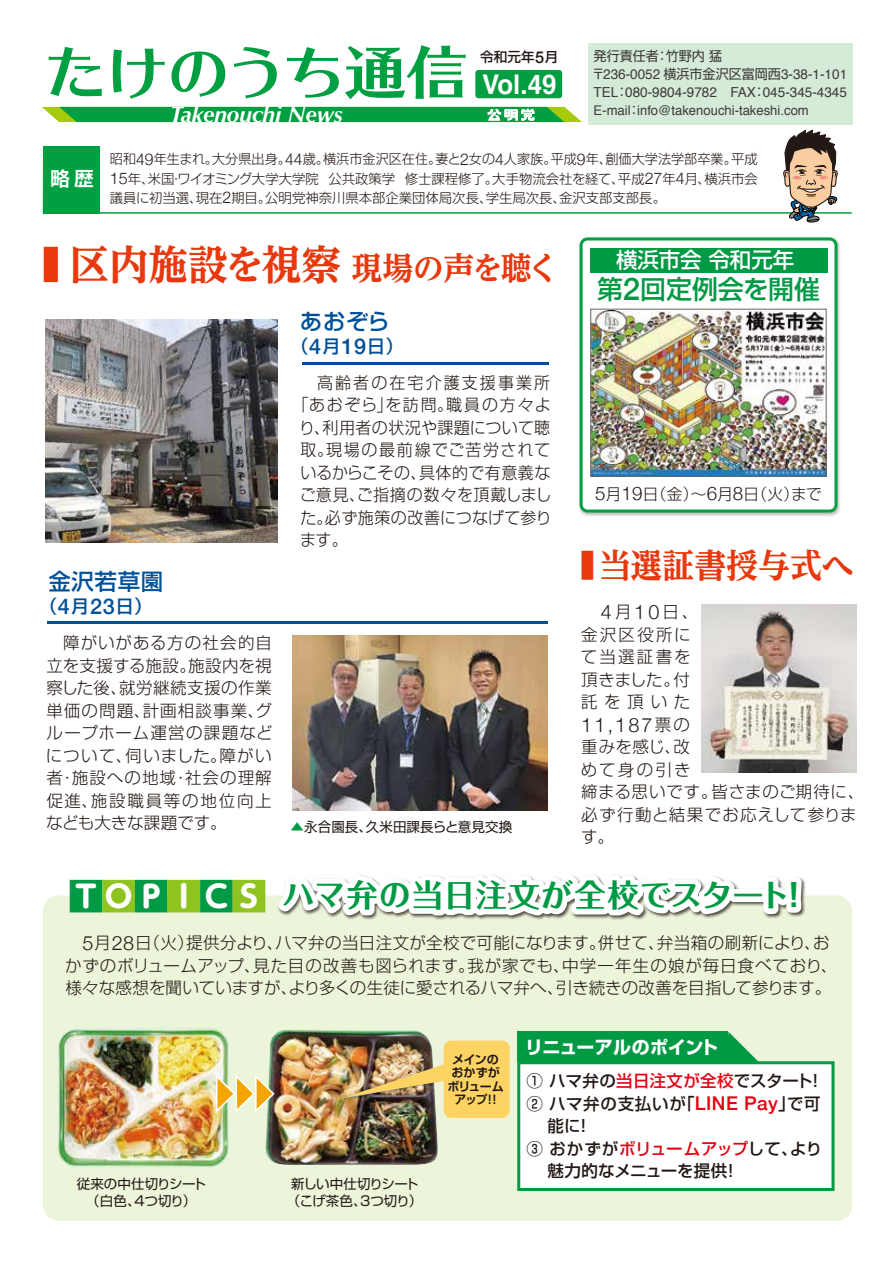
<style>
.page{position:relative;width:893px;height:1263px;background:#fff}
.page>*{position:absolute;margin:0;border:0;box-sizing:border-box;transform-origin:0 0}
.t1{font:57.15px "UD Typos 515 Std";letter-spacing:-.015em;color:#009f41;scale:1.08 1}
.t2{font:700 expanded 40.95px "UD Reimin Pr 6 N";letter-spacing:-.005em;color:#e8380d;scale:.4 1}
.t3{font:700 expanded 33.6px "UD Reimin Pr 6 N";color:#e8380d;scale:.4 1}
.t4{font:700 31.35px "Folk Pro";letter-spacing:.02em;color:#094}
.t5{font:700 30.45px "UD Shin M Go Pro";color:#fff}
.t6{font:700 27.15px "Helvetica";color:#fff;scale:.95 1}
.t7{font:500 25.95px "Shin Go Pr 6 N";color:#094}
.t8{font:italic 700 22.65px "Optima";color:#fff}
.t9{font:500 22.5px "Shin Go Pr 6 N";letter-spacing:.025em;color:#005098}
.t10{font:500 21.45px "Shin Go Pr 6 N";color:#fff}
.t11{font:300 19.8px "Helvetica Neue";letter-spacing:.11em;color:#221815}
.t12{font:700 19.5px "Shin Go Pro De";color:#fff}
.t13{font:500 18px "Shin Go Pr 6 N";color:#005098}
.t14{font:700 18px "Shin Go Pro";letter-spacing:-.015em;color:#fff}
.t15{font:300 16.5px/22.5px "Shin Go Pr 6 N";letter-spacing:.03em;color:#221815;text-align:justify}
.t16{font:300 16.5px/22.5px "Shin Go Pr 6 N";letter-spacing:.05em;color:#221815}
.t17{font:500 16.5px "Shin Go Pr 6 N";letter-spacing:.015em;color:#221815}
.t18{font:500 16.5px "Shin Go Pr 6 N";letter-spacing:.04em;color:#221815}
.t19{font:300 16.5px "Shin Go Pr 6 N";letter-spacing:.11em;color:#221815}
.t20{font:300 16.5px "Shin Go Pr 6 N";letter-spacing:.1em;color:#221815}
.t21{font:300 16.5px "Shin Go Pr 6 N";letter-spacing:.13em;color:#221815}
.t22{font:500 16.5px "Shin Go Pr 6 N";letter-spacing:-.005em;color:#221815}
.t23{font:300 15.6px "Shin Go Pr 6 N";color:#221815}
.t24{font:13.8px/18px "Helvetica";color:#3e3a39}
.t25{font:300 13.5px/19px "Shin Go Pr 6 N";color:#231815;text-align:justify}
.t26{font:13.5px/16.5px "Shin Go Pro";letter-spacing:.005em;color:#221815;text-align:center}
.t27{font:13.5px/16.5px "Shin Go Pro";letter-spacing:-.035em;color:#221815;text-align:center}
.t28{font:500 13.5px "Shin Go Pr 6 N";color:#221815}
.t29{font:13.35px "Helvetica";color:#3e3a39}
.t30{font:13.35px "Shin Go Pro";color:#3e3a39}
.t31{font:700 12px/13.5px "Shin Go Pro De";letter-spacing:-.055em;color:#221815;text-align:center}
.s1{font-family:"Koz Go Pr 6 N";font-size:13.8px}
.s2{font-family:"Shin Go Pro";font-size:13.35px}
.s3{font-family:"Koz Go Pr 6 N"}
.s4{font-family:"Helvetica Neue";font-size:16.2px}
.s5{font-family:"Helvetica Neue";font-size:16.35px}
.s6{font-size:31.8px}
.s7{font-family:"Helvetica Neue";font-size:21.6px}
.s8{color:#094}
.s9{font-family:"Helvetica Neue";font-size:31.05px}
.s10{font-family:"Helvetica Neue";font-size:18.75px}
.s11{font-family:"Shin Go Pr 6 N";font-size:16.5px}
.s12{font-size:18.9px}
.s13{font-family:"Helvetica Neue";font-size:19.8px}
.s14{color:#e60012}
.s15{font-family:"Helvetica Neue";font-size:18.9px;color:#e60012}
</style>
<div class="page">
<div style="left:43px;top:895px;width:809px;height:326px;background:#ecf4d9;border-radius:15px"></div>
<div style="left:588px;top:43px;width:265px;height:82px;background:#d5ead7"></div>
<div style="left:517px;top:1031px;width:211px;height:30px;background:#094"></div>
<div style="left:517px;top:1061px;width:317px;height:130px;background:#fff;border:3px solid #094"></div>
<div style="left:475px;top:70px;width:87px;height:28px;background:#009f41;border-radius:3px"></div>
<svg style="left:42px;top:107px;width:540px;height:15px;background:#1da94b"></svg>
<svg style="left:42px;top:163px;width:810px;height:51px"></svg>
<div style="left:43px;top:146px;width:57px;height:67px;background:#009f41"></div>
<svg style="left:780px;top:129px;width:60px;height:94px"></svg>
<svg style="left:267px;top:726px;width:541px;height:194px"></svg>
<div style="left:70px;top:880px;width:32px;height:32px;background:#094"></div>
<div style="left:102px;top:880px;width:33px;height:32px;background:#8fc31f"></div>
<div style="left:135px;top:880px;width:33px;height:32px;background:#094"></div>
<div style="left:168px;top:880px;width:32px;height:32px;background:#8fc31f"></div>
<div style="left:200px;top:880px;width:33px;height:32px;background:#094"></div>
<div style="left:233px;top:880px;width:32px;height:32px;background:#8fc31f"></div>
<svg style="left:726px;top:1032px;width:33px;height:31px"></svg>
<hr style="left:302px;top:362px;width:247px;height:2px;background:#005098">
<hr style="left:47px;top:622px;width:500px;height:2px;background:#005098">
<img style="left:265px;top:1029px;width:173px;height:136px">
<img style="left:341px;top:1063px;width:103px;height:35px">
<div style="left:444px;top:1040px;width:66px;height:78px;background:#fdd464;border-radius:8px"></div>
<img style="left:579px;top:237px;width:261px;height:280px">
<div style="left:581px;top:239px;width:255px;height:272px;background:#fff;border-radius:6px"></div>
<div style="left:580px;top:237px;width:257px;height:275px;border:3px solid #009f41;border-radius:6px"></div>
<img style="left:592px;top:311px;width:233px;height:164px">
<div style="left:590px;top:309px;width:237px;height:168px;border:1px solid #656464"></div>
<img style="left:701px;top:604px;width:156px;height:168px">
<img style="left:292px;top:635px;width:255px;height:175px">
<div style="left:590px;top:248px;width:237px;height:24px;background:#094"></div>
<img style="left:46px;top:320px;width:231px;height:223px">
<img style="left:58px;top:1027px;width:172px;height:140px">
<svg style="left:214px;top:1071px;width:63px;height:46px"></svg>
<h1 class="t1" style="left:44px;top:24px;width:394px">たけのうち通信</h1>
<p class="t30" style="left:594px;top:45px;width:130px">発行責任者<span class="s1">：</span>竹野内 猛</p>
<p class="t24" style="left:592px;top:65px;width:257px"><span class="s2">〒</span>236-0052 <span class="s2">横浜市金沢区富岡西</span>3-38-1-101<br>TEL<span class="s3">：</span>080-9804-9782 FAX<span class="s3">：</span>045-345-4345</p>
<p class="t29" style="left:594px;top:100px;width:217px">E-mail<span class="s3">：</span>info@takenouchi-takeshi.com</p>
<p class="t25" style="left:110px;top:149px;width:649px">昭和<span class="s4">49</span>年生まれ。大分県出身。<span class="s4">44</span>歳。横浜市金沢区在住。妻と<span class="s4">2</span>女の<span class="s4">4</span>人家族。平成<span class="s4">9</span>年、創価大学法学部卒業。平成<span class="s4">15</span>年、米国・ワイオミング大学大学院 公共政策学 修士課程修了。大手物流会社を経て、平成<span class="s4">27</span>年<span class="s4">4</span>月、横浜市会議員に初当選、現在<span class="s4">2</span>期目。公明党神奈川県本部企業団体局次長、学生局次長、金沢支部支部長。</p>
<p class="t28" style="left:480px;top:46px;width:80px">令和元年<span class="s5">5</span>月</p>
<h3 class="t6" style="left:482px;top:62px;width:79px">Vol.49</h3>
<h3 class="t8" style="left:170px;top:101px;width:174px">Takenouchi News</h3>
<p class="t12" style="left:51px;top:163px;width:44px">略歴</p>
<h2 class="t2" style="left:43px;top:231px;width:1292px">■ 区内施設を視察 <span class="s6">現場の声を聴く</span></h2>
<h3 class="t9" style="left:300px;top:303px;width:91px">あおぞら</h3>
<p class="t13" style="left:291px;top:331px;width:114px">（<span class="s7">4</span>月<span class="s7">19</span>日）</p>
<h3 class="t9" style="left:48px;top:563px;width:116px">金沢若草園</h3>
<p class="t13" style="left:39px;top:591px;width:114px">（<span class="s7">4</span>月<span class="s7">23</span>日）</p>
<p class="t15" style="left:46px;top:630px;width:228px">　障がいがある方の社会的自立を支援する施設。施設内を視察した後、就労継続支援の作業単価の問題、計画相談事業、グループホーム運営の課題などについて、伺いました。障がい者・施設への地域・社会の理解促進、施設職員等の地位向上なども大きな課題です。</p>
<p class="t21" style="left:301px;top:369px;width:251px">　高齢者の在宅介護支援事業所</p>
<p class="t19" style="left:293px;top:391px;width:260px">「あおぞら」を訪問。職員の方々よ</p>
<p class="t15" style="left:299px;top:415px;width:252px">り、利用者の状況や課題について聴</p>
<p class="t20" style="left:301px;top:436px;width:251px">取。現場の最前線でご苦労されて</p>
<p class="t15" style="left:301px;top:460px;width:251px">いるからこその、具体的で有意義な</p>
<p class="t15" style="left:300px;top:482px;width:253px">ご意見、ご指摘の数々を頂戴しまし</p>
<p class="t15" style="left:300px;top:505px;width:253px">た。必ず施策の改善につなげて参り</p>
<p class="t15" style="left:300px;top:527px;width:49px">ます。</p>
<p class="t26" style="left:290px;top:817px;width:223px"><span class="s8">▲</span>永合園長、久米田課長らと意見交換</p>
<h3 class="t10" style="left:616px;top:242px;width:180px">横浜市会令和元年</h3>
<h3 class="t7" style="left:597px;top:268px;width:225px">第<span class="s9">2</span>回定例会を開催</h3>
<p class="t23" style="left:595px;top:481px;width:228px"><span class="s10">5</span>月<span class="s10">19</span>日（金）～<span class="s10">6</span>月<span class="s10">8</span>日（火）まで</p>
<h3 class="t3" style="left:581px;top:538px;width:684px">■ 当選証書授与式へ</h3>
<p class="t11" style="left:601px;top:596px;width:99px">4<span class="s11">月</span>10<span class="s11">日、</span></p>
<p class="t15" style="left:581px;top:622px;width:111px">金沢区役所にて当選証書を頂きました。付託を頂いた</p>
<p class="t11" style="left:581px;top:709px;width:110px">11<span class="s12">,</span>187<span class="s11">票の</span></p>
<p class="t16" style="left:581px;top:734px;width:285px">重みを感じ、改<br>めて身の引き<br>締まる思いです。皆さまのご期待に、必ず行動と結果でお応えして参ります。</p>
<h3 class="t5" style="left:75px;top:872px;width:184px">TOP I CS</h3>
<h3 class="t4" style="left:283px;top:869px;width:528px">ハマ弁の当日注文が全校でスタート！</h3>
<p class="t15" style="left:65px;top:930px;width:774px;text-align:center"><span class="s13">5</span>月<span class="s13">28</span>日（火）提供分より、ハマ弁の当日注文が全校で可能になります。併せて、弁当箱の刷新により、お<br>かずのボリュームアップ、見た目の改善も図られます。我が家でも、中学一年生の娘が毎日食べており、様々な感想を聞いていますが、より多くの生徒に愛されるハマ弁へ、引き続きの改善を目指して参ります。</p>
<p class="t26" style="left:77px;top:1174px;width:131px">従来の中仕切りシート（白色、4つ切り）</p>
<p class="t27" style="left:287px;top:1174px;width:137px">新しい中仕切りシート（こげ茶色、3つ切り）</p>
<p class="t31" style="left:447px;top:1051px;width:58px">メインのおかずがボリュームアップ！！</p>
<p class="t14" style="left:525px;top:1033px;width:194px">リニューアルのポイント</p>
<p class="t17" style="left:527px;top:1067px;width:299px">① ハマ弁の<span class="s14">当日注文が全校</span>でスタート！</p>
<p class="t18" style="left:527px;top:1090px;width:296px">② ハマ弁の支払いが「<span class="s15">LINE Pay</span>」で可</p>
<p class="t17" style="left:548px;top:1112px;width:45px">能に！</p>
<p class="t17" style="left:527px;top:1135px;width:297px">③ おかずが<span class="s14">ボリュームアップ</span>して、より</p>
<p class="t22" style="left:548px;top:1157px;width:193px">魅力的なメニューを提供！</p>
</div>
